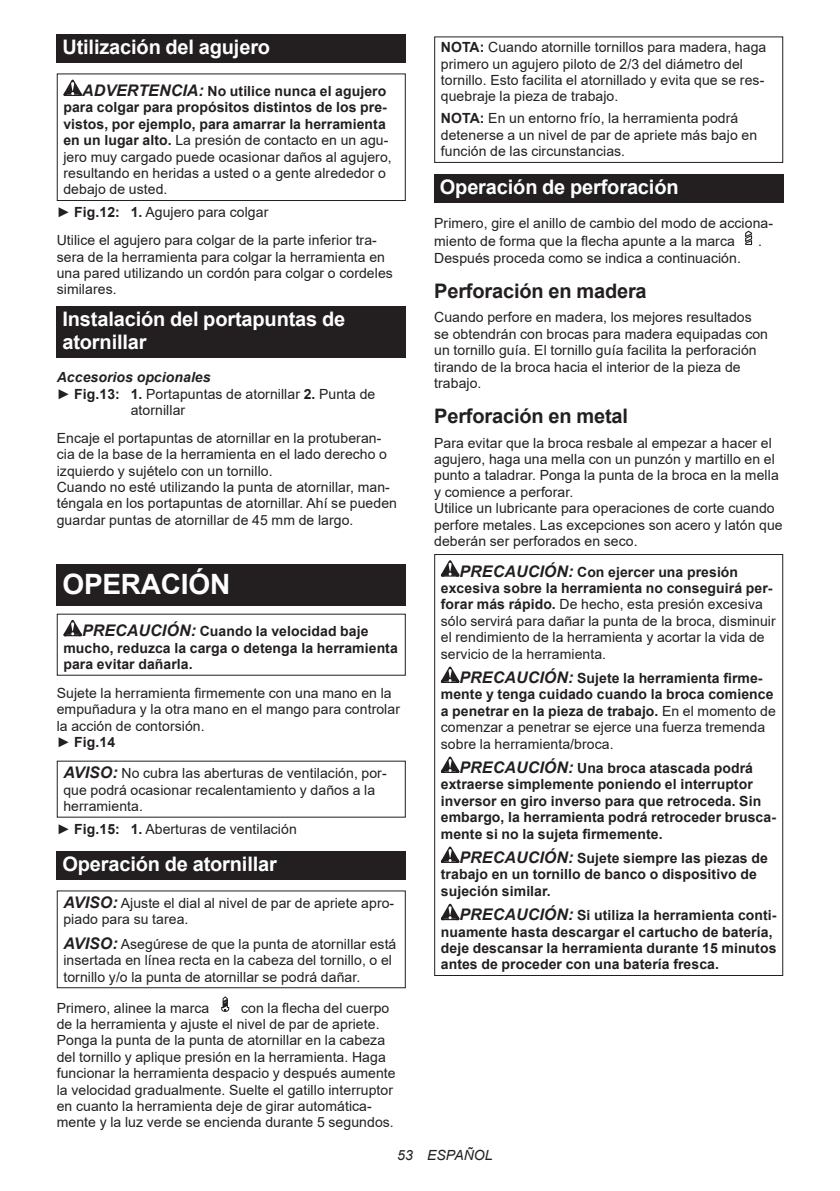
<style>
.page{position:relative;width:840px;height:1191px;background:#fff}
.page>*{position:absolute;margin:0;border:0;box-sizing:border-box;transform-origin:0 0}
.t1{font:700 28px "Arial";letter-spacing:-.01em;color:#fff}
.t2{font:700 20px/23.4px "Arial";letter-spacing:-.01em;color:#fff}
.t3{font:700 20px "Arial";letter-spacing:-.01em;color:#231f20}
.t4{font:14px/16.4px "Arial";letter-spacing:.005em;color:#231f20}
.t5{font:700 14px/16.4px "Arial";letter-spacing:.005em;color:#231f20}
.t6{font:italic 700 14px "Arial";letter-spacing:.005em;color:#231f20}
.t7{font:italic 14px "Arial";letter-spacing:.005em;color:#231f20}
.s1{font-weight:700;font-style:italic;font-size:16px}
.s2{font-weight:700}
.s3{font-style:italic;font-size:16px}
.s4{font-weight:400}
</style>
<div class="page">
<div style="left:57px;top:34px;width:348px;height:29px;background:#231f20"></div>
<svg style="left:63px;top:80px;width:19px;height:16px"></svg>
<div style="left:57px;top:73px;width:348px;height:128px;border:1px solid #231f20"></div>
<div style="left:57px;top:306px;width:348px;height:51px;background:#231f20"></div>
<div style="left:57px;top:564px;width:348px;height:41px;background:#231f20"></div>
<svg style="left:63px;top:620px;width:19px;height:16px"></svg>
<div style="left:57px;top:851px;width:348px;height:28px;background:#231f20"></div>
<div style="left:57px;top:890px;width:348px;height:98px;border:1px solid #231f20"></div>
<svg style="left:221px;top:996px;width:8px;height:16px"></svg>
<div style="left:434px;top:36px;width:348px;height:127px;border:1px solid #231f20"></div>
<div style="left:434px;top:174px;width:348px;height:29px;background:#231f20"></div>
<svg style="left:745px;top:230px;width:7px;height:15px"></svg>
<svg style="left:440px;top:560px;width:19px;height:16px"></svg>
<svg style="left:440px;top:666px;width:19px;height:17px"></svg>
<svg style="left:440px;top:756px;width:19px;height:17px"></svg>
<svg style="left:440px;top:846px;width:19px;height:17px"></svg>
<svg style="left:440px;top:903px;width:19px;height:17px"></svg>
<div style="left:434px;top:554px;width:348px;height:422px;border:1px solid #231f20"></div>
<h2 class="t2" style="left:62px;top:36px;width:209px">Utilización del agujero</h2>
<p class="t4" style="left:63px;top:83px;width:330px;text-indent:19px"><span class="s1">ADVERTENCIA:</span> <span class="s2">No utilice nunca el agujero para colgar para propósitos distintos de los pre&shy;vistos, por ejemplo, para amarrar la herramienta en un lugar alto.</span> La presión de contacto en un agu&shy;jero muy cargado puede ocasionar daños al agujero, resultando en heridas a usted o a gente alrededor o debajo de usted.</p>
<p class="t4" style="left:57px;top:198px;width:321px;line-height:27.8px">► <span class="s2">Fig.12: 1.</span> Agujero para colgar<br>Utilice el agujero para colgar de la parte inferior tra-</p>
<p class="t4" style="left:57px;top:248px;width:337px">sera de la herramienta para colgar la herramienta en una pared utilizando un cordón para colgar o cordeles similares.</p>
<h2 class="t2" style="left:62px;top:307px;width:284px">Instalación del portapuntas de atornillar</h2>
<p class="t6" style="left:57px;top:368px;width:155px">Accesorios opcionales</p>
<p class="t4" style="left:57px;top:385px;width:320px">► <span class="s2">Fig.13: 1.</span> Portapuntas de atornillar <span class="s2">2.</span> Punta de</p>
<p class="t4" style="left:131px;top:402px;width:56px">atornillar</p>
<p class="t4" style="left:57px;top:430px;width:341px">Encaje el portapuntas de atornillar en la protuberan&shy;cia de la base de la herramienta en el lado derecho o izquierdo y sujételo con un tornillo.<br>Cuando no esté utilizando la punta de atornillar, man&shy;téngala en los portapuntas de atornillar. Ahí se pueden guardar puntas de atornillar de 45 mm de largo.</p>
<h1 class="t1" style="left:62px;top:564px;width:169px">OPERACIÓN</h1>
<p class="t5" style="left:63px;top:623px;width:336px;text-indent:19px"><span class="s3">PRECAUCIÓN:</span> Cuando la velocidad baje mucho, reduzca la carga o detenga la herramienta para evitar dañarla.</p>
<p class="t4" style="left:57px;top:684px;width:344px">Sujete la herramienta firmemente con una mano en la empuñadura y la otra mano en el mango para controlar la acción de contorsión.<br>► <span class="s2">Fig.14</span></p>
<p class="t4" style="left:63px;top:765px;width:324px"><span class="s1">AVISO:</span> No cubra las aberturas de ventilación, por&shy;que podrá ocasionar recalentamiento y daños a la herramienta.</p>
<p class="t4" style="left:57px;top:821px;width:241px">► <span class="s2">Fig.15: 1.</span> Aberturas de ventilación</p>
<h2 class="t2" style="left:62px;top:852px;width:216px">Operación de atornillar</h2>
<p class="t4" style="left:63px;top:894px;width:332px"><span class="s1">AVISO:</span> Ajuste el dial al nivel de par de apriete apro&shy;piado para su tarea.</p>
<p class="t4" style="left:63px;top:935px;width:334px"><span class="s1">AVISO:</span> Asegúrese de que la punta de atornillar está insertada en línea recta en la cabeza del tornillo, o el tornillo y/o la punta de atornillar se podrá dañar.</p>
<p class="t4" style="left:57px;top:999px;width:154px">Primero, alinee la marca</p>
<p class="t4" style="left:57px;top:999px;width:340px;text-indent:184px">con la flecha del cuerpo de la herramienta y ajuste el nivel de par de apriete.<br>Ponga la punta de la punta de atornillar en la cabeza del tornillo y aplique presión en la herramienta. Haga funcionar la herramienta despacio y después aumente la velocidad gradualmente. Suelte el gatillo interruptor en cuanto la herramienta deje de girar automática&shy;mente y la luz verde se encienda durante 5 segundos.</p>
<p class="t4" style="left:440px;top:39px;width:327px"><span class="s2">NOTA:</span> Cuando atornille tornillos para madera, haga primero un agujero piloto de 2/3 del diámetro del tornillo. Esto facilita el atornillado y evita que se res&shy;quebraje la pieza de trabajo.</p>
<p class="t4" style="left:440px;top:110px;width:317px"><span class="s2">NOTA:</span> En un entorno frío, la herramienta podrá detenerse a un nivel de par de apriete más bajo en función de las circunstancias.</p>
<h2 class="t2" style="left:439px;top:176px;width:240px">Operación de perforación</h2>
<p class="t4" style="left:434px;top:213px;width:340px;line-height:18.8px">Primero, gire el anillo de cambio del modo de acciona&shy;miento de forma que la flecha apunte a la marca</p>
<p class="t4" style="left:757px;top:233px;width:5px">.</p>
<p class="t4" style="left:434px;top:250px;width:308px">Después proceda como se indica a continuación.</p>
<h2 class="t3" style="left:434px;top:276px;width:214px">Perforación en madera</h2>
<p class="t4" style="left:434px;top:309px;width:335px">Cuando perfore en madera, los mejores resultados se obtendrán con brocas para madera equipadas con un tornillo guía. El tornillo guía facilita la perforación tirando de la broca hacia el interior de la pieza de trabajo.</p>
<h2 class="t3" style="left:434px;top:401px;width:195px">Perforación en metal</h2>
<p class="t4" style="left:434px;top:434px;width:350px">Para evitar que la broca resbale al empezar a hacer el agujero, haga una mella con un punzón y martillo en el punto a taladrar. Ponga la punta de la broca en la mella y comience a perforar.<br>Utilice un lubricante para operaciones de corte cuando perfore metales. Las excepciones son acero y latón que deberán ser perforados en seco.</p>
<p class="t4" style="left:440px;top:563px;width:336px;text-indent:19px"><span class="s1">PRECAUCIÓN:</span> <span class="s2">Con ejercer una presión excesiva sobre la herramienta no conseguirá per&shy;forar más rápido.</span> De hecho, esta presión excesiva sólo servirá para dañar la punta de la broca, disminuir el rendimiento de la herramienta y acortar la vida de servicio de la herramienta.</p>
<p class="t5" style="left:440px;top:670px;width:336px;text-indent:19px"><span class="s3">PRECAUCIÓN:</span> Sujete la herramienta firme&shy;mente y tenga cuidado cuando la broca comience a penetrar en la pieza de trabajo. <span class="s4">En el momento de comenzar a penetrar se ejerce una fuerza tremenda sobre la herramienta/broca.</span></p>
<p class="t5" style="left:440px;top:760px;width:336px;text-indent:19px"><span class="s3">PRECAUCIÓN:</span> Una broca atascada podrá extraerse simplemente poniendo el interruptor inversor en giro inverso para que retroceda. Sin embargo, la herramienta podrá retroceder brusca&shy;mente si no la sujeta firmemente.</p>
<p class="t5" style="left:440px;top:850px;width:328px;text-indent:19px"><span class="s3">PRECAUCIÓN:</span> Sujete siempre las piezas de trabajo en un tornillo de banco o dispositivo de sujeción similar.</p>
<p class="t5" style="left:440px;top:907px;width:337px;text-indent:19px"><span class="s3">PRECAUCIÓN:</span> Si utiliza la herramienta conti&shy;nuamente hasta descargar el cartucho de batería, deje descansar la herramienta durante 15 minutos antes de proceder con una batería fresca.</p>
<p class="t7" style="left:397px;top:1146px;width:97px">53 ESPAÑOL</p>
</div>
